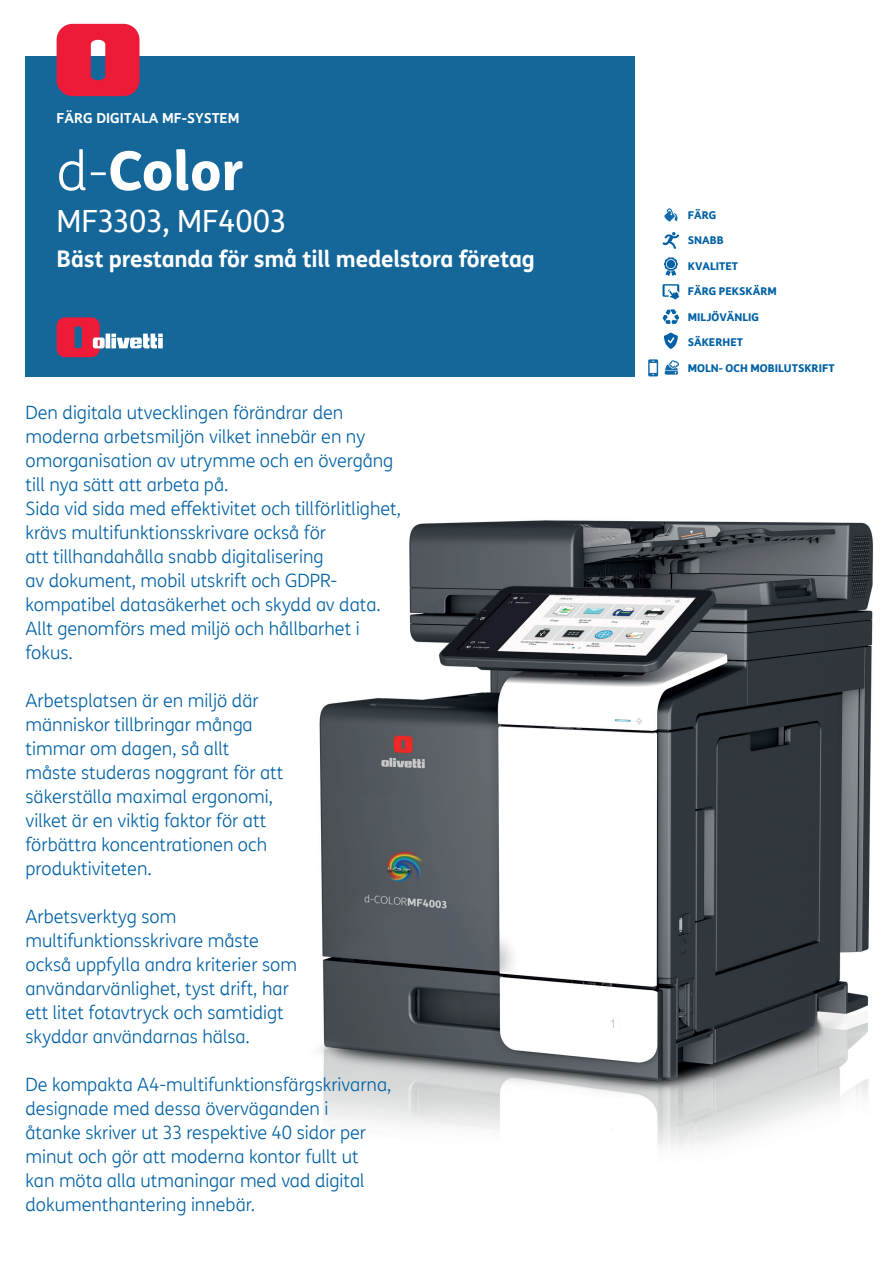
<style>
.page{position:relative;width:893px;height:1263px;background:#fff}
.page>*{position:absolute;margin:0;border:0;box-sizing:border-box;transform-origin:0 0}
.t1{font:800 54px "TIM Sans";color:#fff}
.t2{font:30px "TIM Sans";color:#fff}
.t3{font:700 22.5px "TIM Sans";letter-spacing:-.01em;color:#fff}
.t4{font:300 18px/24px "TIM Sans";color:#0161a4}
.t5{font:700 13.5px "TIM Sans";color:#fff}
.t6{font:800 10.5px "TIM Sans";color:#0161a4}
.s1{font-weight:300}
</style>
<div class="page">
<img style="left:319px;top:520px;width:554px;height:629px">
<div style="left:26px;top:56px;width:609px;height:320px;background:#15679a"></div>
<svg style="left:664px;top:257px;width:14px;height:19px"></svg>
<div style="left:667px;top:260px;width:8px;height:8px;background:#0161a4;border-radius:50%"></div>
<svg style="left:663px;top:309px;width:16px;height:16px"></svg>
<svg style="left:664px;top:333px;width:14px;height:16px"></svg>
<svg style="left:662px;top:284px;width:17px;height:16px"></svg>
<svg style="left:663px;top:232px;width:16px;height:17px"></svg>
<svg style="left:57px;top:317px;width:48px;height:40px"></svg>
<hr style="left:106px;top:334px;width:4px;height:14px;background:#fff">
<svg style="left:111px;top:334px;width:52px;height:14px"></svg>
<div style="left:158px;top:338px;width:5px;height:10px;background:#fff"></div>
<svg style="left:57px;top:24px;width:83px;height:72px;background:#dd2c4a"></svg>
<svg style="left:665px;top:360px;width:14px;height:15px"></svg>
<svg style="left:648px;top:359px;width:10px;height:17px"></svg>
<svg style="left:664px;top:208px;width:14px;height:13px"></svg>
<p class="t5" style="left:57px;top:107px;width:184px">FÄRG DIGITALA MF-SYSTEM</p>
<h1 class="t1" style="left:57px;top:128px;width:188px"><span class="s1">d-</span>Color</h1>
<h2 class="t2" style="left:57px;top:201px;width:231px">MF3303, MF4003</h2>
<p class="t3" style="left:57px;top:242px;width:480px">Bäst prestanda för små till medelstora företag</p>
<p class="t4" style="left:26px;top:400px;width:377px">Den digitala utvecklingen förändrar den moderna arbetsmiljön vilket innebär en ny omorganisation av utrymme och en övergång till nya sätt att arbeta på.<br>Sida vid sida med effektivitet och tillförlitlighet, krävs multifunktionsskrivare också för<br>att tillhandahålla snabb digitalisering<br>av dokument, mobil utskrift och GDPR&shy;kompatibel datasäkerhet och skydd av data.<br>Allt genomförs med miljö och hållbarhet i fokus.</p>
<p class="t4" style="left:26px;top:688px;width:259px">Arbetsplatsen är en miljö där människor tillbringar många timmar om dagen, så allt måste studeras noggrant för att säkerställa maximal ergonomi, vilket är en viktig faktor för att förbättra koncentrationen och produktiviteten.</p>
<p class="t4" style="left:26px;top:904px;width:273px">Arbetsverktyg som multifunktionsskrivare måste också uppfylla andra kriterier som användarvänlighet, tyst drift, har ett litet fotavtryck och samtidigt skyddar användarnas hälsa.</p>
<p class="t4" style="left:26px;top:1072px;width:368px">De kompakta A4-multifunktionsfärgskrivarna, designade med dessa överväganden i<br>åtanke skriver ut 33 respektive 40 sidor per minut och gör att moderna kontor fullt ut kan möta alla utmaningar med vad digital dokumenthantering innebär.</p>
<p class="t6" style="left:688px;top:207px;width:30px">FÄRG</p>
<p class="t6" style="left:688px;top:232px;width:37px">SNABB</p>
<p class="t6" style="left:688px;top:258px;width:52px">KVALITET</p>
<p class="t6" style="left:688px;top:283px;width:91px">FÄRG PEKSKÄRM</p>
<p class="t6" style="left:688px;top:309px;width:73px">MILJÖVÄNLIG</p>
<p class="t6" style="left:688px;top:334px;width:57px">SÄKERHET</p>
<p class="t6" style="left:688px;top:360px;width:148px">MOLN- OCH MOBILUTSKRIFT</p>
</div>
